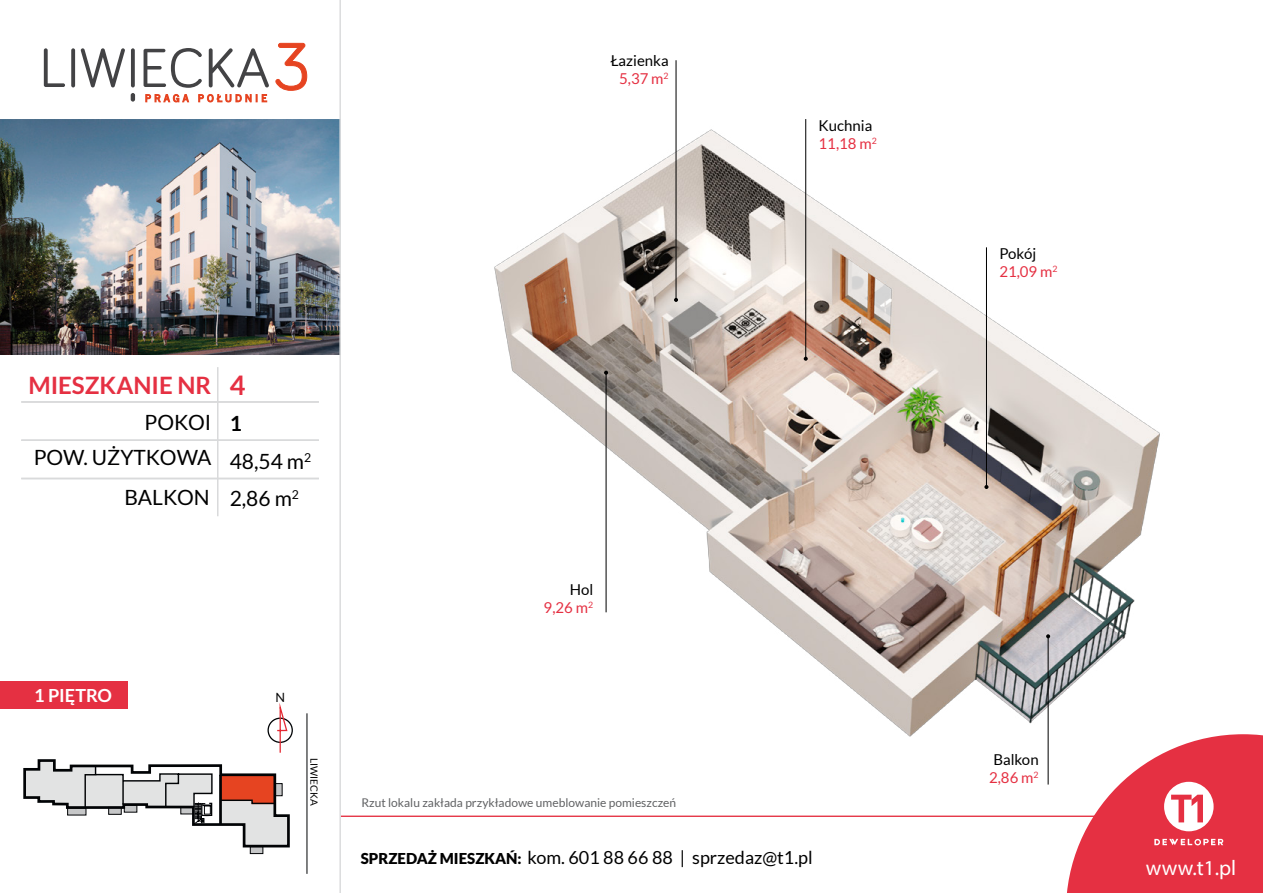
<style>
.page{position:relative;width:1263px;height:893px;background:#fff}
.page>*{position:absolute;margin:0;border:0;box-sizing:border-box;transform-origin:0 0}
.t1{font:700 27px "Lato";color:#e53042}
.t2{font:700 24px "Lato";color:#e53042}
.t3{font:21.3px "Myriad Pro";letter-spacing:.005em;color:#fff}
.t4{font:21px/37.3px "Lato";color:#000}
.t5{font:700 18.15px "Lato";color:#fff}
.t6{font:18px "Lato";color:#000}
.t7{font:15px/18px "Lato";color:#000}
.t8{font:15px/18px "Lato";color:#e53042;text-align:right}
.t9{font:12.75px "Lato";color:#000}
.t10{font:12px "Lato";color:#616264}
.t11{font:9.9px "Lato";color:#000}
.s1{color:#e53042}
.s2{font-weight:700}
.s3{color:#000}
.s4{font-weight:900;font-size:15px}
</style>
<div class="page">
<hr style="left:340px;top:816px;width:923px;height:1px;background:#e53042">
<img style="left:0;top:119px;width:339px;height:236px">
<div style="left:0;top:681px;width:128px;height:28px;background:#e53042"></div>
<hr style="left:217px;top:367px;width:1px;height:149px;background:#d9dadb">
<hr style="left:339px;top:0;width:2px;height:893px;background:#dbdcdd">
<svg style="left:44px;top:48px;width:21px;height:39px"></svg>
<svg style="left:71px;top:48px;width:4px;height:39px"></svg>
<svg style="left:81px;top:48px;width:44px;height:39px"></svg>
<svg style="left:131px;top:48px;width:4px;height:39px"></svg>
<svg style="left:144px;top:48px;width:58px;height:40px"></svg>
<svg style="left:209px;top:48px;width:60px;height:39px"></svg>
<svg style="left:146px;top:94px;width:43px;height:8px"></svg>
<svg style="left:199px;top:94px;width:68px;height:8px"></svg>
<svg style="left:131px;top:93px;width:4px;height:9px"></svg>
<svg style="left:276px;top:43px;width:31px;height:48px"></svg>
<div style="left:267px;top:718px;width:26px;height:25px;border:1px solid #010305;border-radius:50%"></div>
<hr style="left:307px;top:713px;width:1px;height:161px;background:#010305">
<img style="left:494px;top:113px;width:666px;height:672px">
<div style="left:250px;top:846px;width:13px;height:8px;background:#c6c7c8;border:1px solid #010305"></div>
<svg style="left:23px;top:703px;width:268px;height:146px"></svg>
<hr style="left:21px;top:401px;width:298px;height:2px;background:#d9dadb">
<hr style="left:21px;top:439px;width:298px;height:2px;background:#d9dadb">
<hr style="left:21px;top:478px;width:298px;height:1px;background:#d9dadb">
<svg style="left:1066px;top:734px;width:197px;height:159px"></svg>
<hr style="left:805px;top:119px;width:1px;height:240px;background:#000">
<svg style="left:804px;top:357px;width:4px;height:4px"></svg>
<hr style="left:986px;top:247px;width:1px;height:240px;background:#000">
<svg style="left:984px;top:485px;width:4px;height:4px"></svg>
<hr style="left:675px;top:60px;width:1px;height:240px;background:#000">
<svg style="left:674px;top:298px;width:4px;height:4px"></svg>
<hr style="left:606px;top:373px;width:1px;height:239px;background:#000">
<svg style="left:604px;top:371px;width:4px;height:4px"></svg>
<hr style="left:1048px;top:636px;width:1px;height:148px;background:#000">
<svg style="left:1046px;top:634px;width:4px;height:4px"></svg>
<p class="t7" style="left:610px;top:52px;width:60px;text-align:center">Łazienka<br><span class="s1">5,37 m</span><sup>2</sup></p>
<p class="t7" style="left:819px;top:117px;width:60px">Kuchnia<br><span class="s1">11,18 m</span><sup>2</sup></p>
<h2 class="t2" style="left:28px;top:371px;width:184px">MIESZKANIE NR</h2>
<h3 class="t4" style="left:145px;top:404px;width:68px">pokoi</h3>
<h3 class="t4" style="left:34px;top:439px;width:179px">pow. użytkowa</h3>
<h3 class="t4" style="left:124px;top:479px;width:83px">balkon</h3>
<h1 class="t1" style="left:230px;top:370px;width:17px">4</h1>
<h3 class="t4" style="left:230px;top:405px;width:83px"><span class="s2">1<br></span>48,54 m<sup>2<br></sup>2,86 m<sup>2</sup></h3>
<h3 class="t5" style="left:34px;top:685px;width:80px">1 PIĘTRO</h3>
<p class="t9" style="left:275px;top:690px;width:11px">N</p>
<p class="t11" style="left:319px;top:758px;width:49px;rotate:90deg">Liwiecka</p>
<p class="t8" style="left:544px;top:580px;width:51px"><span class="s3">Hol<br></span>9,26 m<sup>2</sup></p>
<p class="t10" style="left:361px;top:796px;width:316px">Rzut lokalu zakłada przykładowe umeblowanie pomieszczeń</p>
<h3 class="t6" style="left:361px;top:847px;width:453px"><span class="s4">SPRZEDAŻ MIESZKAŃ:</span> kom. 601 88 66 88 | sprzedaz@t1.pl</h3>
<p class="t8" style="left:999px;top:244px;width:60px;text-align:left"><span class="s3">Pokój<br></span>21,09 m<sup>2</sup></p>
<p class="t7" style="left:989px;top:751px;width:51px">Balkon<br><span class="s1">2,86 m</span><sup>2</sup></p>
<h3 class="t3" style="left:1146px;top:855px;width:92px">www.t1.pl</h3>
</div>
